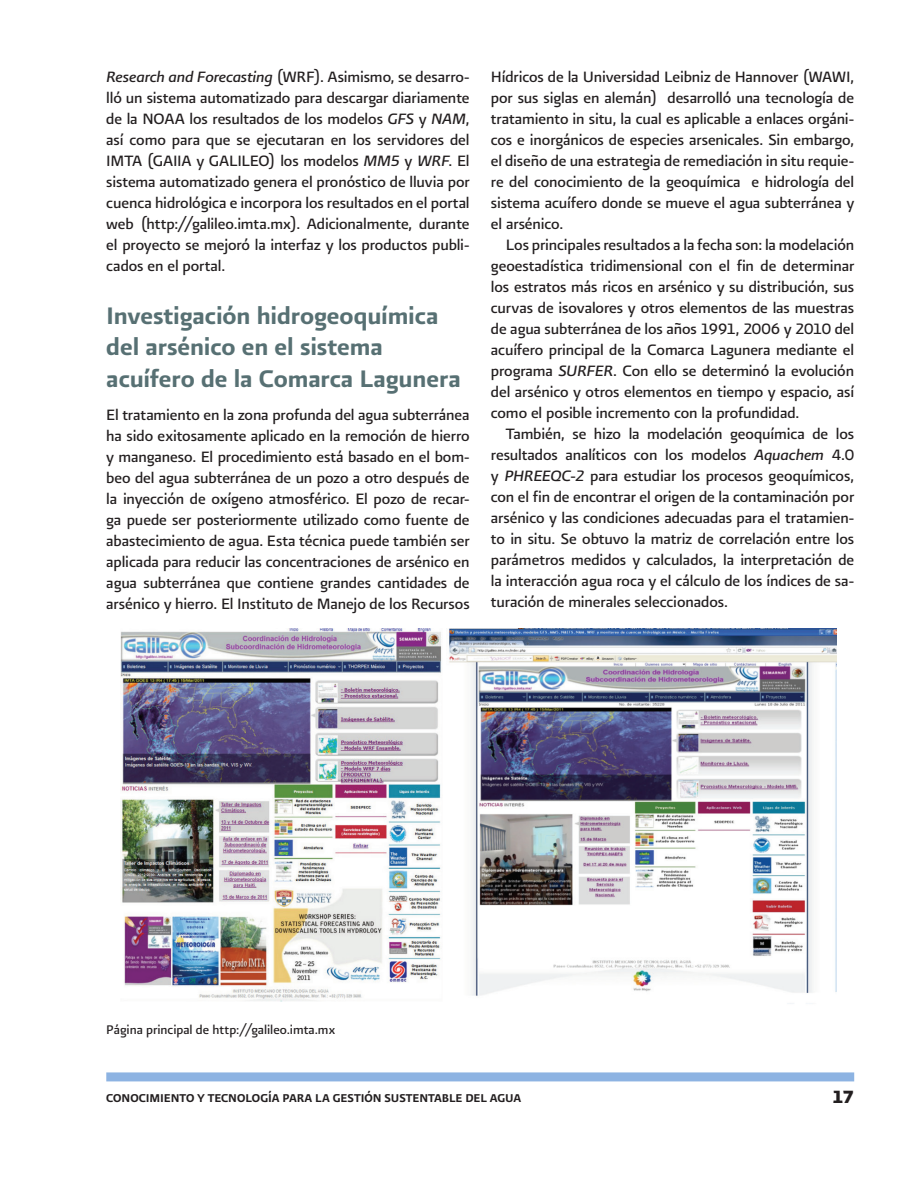
<style>
.page{position:relative;width:918px;height:1188px;background:#fff}
.page>*{position:absolute;margin:0;border:0;box-sizing:border-box;transform-origin:0 0}
.S_a_dos_lineasA{font:28.5px/31.5px "Presidencia Firme";letter-spacing:-.005em;color:#577073}
.t1{font:21px "Presidencia Fuerte";color:#231f20}
.Parrafo{font:18px/21px "Presidencia Base";letter-spacing:-.005em;color:#231f20;text-align:justify}
._1er_parrafo{font:18px/21px "Presidencia Base";letter-spacing:-.005em;color:#231f20;text-align:justify}
.pie_ilus{font:15px "Presidencia Base";color:#231f20}
.t2{font:13.5px "Presidencia Firme";letter-spacing:-.005em;color:#231f20}
.s1{font-style:italic}
</style>
<div class="page">
<div style="left:106px;top:1072px;width:748px;height:9px;background:#8db3e2"></div>
<img style="left:121px;top:628px;width:715px;height:376px">
<p class="Parrafo" style="left:106px;top:66px;width:365px"><span class="s1">Research and Forecasting</span> (WRF). Asimismo, se desarro&shy;lló un sistema automatizado para descargar diariamente de la NOAA los resultados de los modelos <span class="s1">GFS</span> y <span class="s1">NAM</span>, así como para que se ejecutaran en los servidores del IMTA (GAIIA y GALILEO) los modelos <span class="s1">MM5</span> y <span class="s1">WRF</span>. El sistema automatizado genera el pronóstico de lluvia por cuenca hidrológica e incorpora los resultados en el portal web (http://galileo.imta.mx). Adicionalmente, durante el proyecto se mejoró la interfaz y los productos publi&shy;cados en el portal.</p>
<p class="S_a_dos_lineasA" style="left:106px;top:299px;width:356px">Investigación hidrogeoquímica del arsénico en el sistema acuífero de la Comarca Lagunera</p>
<p class="_1er_parrafo" style="left:106px;top:404px;width:365px">El tratamiento en la zona profunda del agua subterránea ha sido exitosamente aplicado en la remoción de hierro y manganeso. El procedimiento está basado en el bom&shy;beo del agua subterránea de un pozo a otro después de la inyección de oxígeno atmosférico. El pozo de recar&shy;ga puede ser posteriormente utilizado como fuente de abastecimiento de agua. Esta técnica puede también ser aplicada para reducir las concentraciones de arsénico en agua subterránea que contiene grandes cantidades de arsénico y hierro. El Instituto de Manejo de los Recursos</p>
<p class="_1er_parrafo" style="left:491px;top:66px;width:365px">Hídricos de la Universidad Leibniz de Hannover (WAWI, por sus siglas en alemán) desarrolló una tecnología de tratamiento in situ, la cual es aplicable a enlaces orgáni&shy;cos e inorgánicos de especies arsenicales. Sin embargo, el diseño de una estrategia de remediación in situ requie&shy;re del conocimiento de la geoquímica e hidrología del sistema acuífero donde se mueve el agua subterránea y el arsénico.</p>
<p class="Parrafo" style="left:491px;top:234px;width:365px;text-indent:15px">Los principales resultados a la fecha son: la modelación geoestadística tridimensional con el fin de determinar los estratos más ricos en arsénico y su distribución, sus curvas de isovalores y otros elementos de las muestras de agua subterránea de los años 1991, 2006 y 2010 del acuífero principal de la Comarca Lagunera mediante el programa <span class="s1">SURFER</span>. Con ello se determinó la evolución del arsénico y otros elementos en tiempo y espacio, así como el posible incremento con la profundidad.</p>
<p class="Parrafo" style="left:491px;top:423px;width:365px;text-indent:15px">También, se hizo la modelación geoquímica de los resultados analíticos con los modelos <span class="s1">Aquachem</span> 4.0 y <span class="s1">PHREEQC-2</span> para estudiar los procesos geoquímicos, con el fin de encontrar el origen de la contaminación por arsénico y las condiciones adecuadas para el tratamien&shy;to in situ. Se obtuvo la matriz de correlación entre los parámetros medidos y calculados, la interpretación de la interacción agua roca y el cálculo de los índices de sa&shy;turación de minerales seleccionados.</p>
<p class="pie_ilus" style="left:106px;top:1022px;width:230px">Página principal de http://galileo.imta.mx</p>
<p class="t2" style="left:106px;top:1090px;width:416px">CONOCIMIENTO Y TECNOLOGÍA PARA LA GESTIÓN SUSTENTABLE DEL AGUA</p>
<p class="t1" style="left:832px;top:1085px;width:23px">17</p>
</div>
